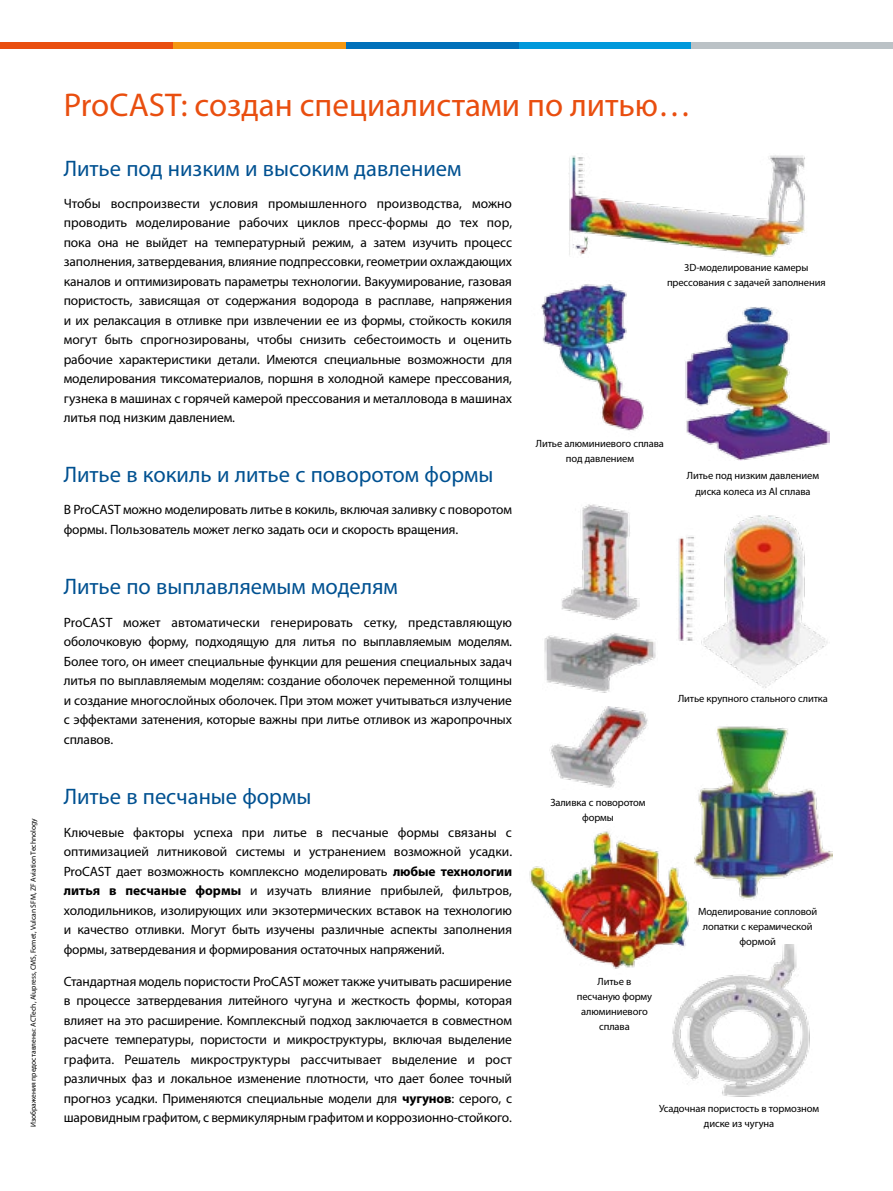
<style>
.page{position:relative;width:893px;height:1191px;background:#fff}
.page>*{position:absolute;margin:0;border:0;box-sizing:border-box;transform-origin:0 0}
.t1{font:33px "Myriad Pro";color:#e94e0f}
.t2{font:22.5px "Myriad Pro";color:#005191}
.t3{font:13.5px/19.5px "Myriad Pro";letter-spacing:-.01em;color:#000;text-align:justify}
.t4{font:10.5px/15px "Myriad Pro";letter-spacing:-.01em;color:#000;text-align:center}
.t5{font:7.5px "Myriad Pro";color:#000}
.s1{font-weight:700}
</style>
<div class="page">
<img style="left:544px;top:633px;width:112px;height:59px">
<img style="left:549px;top:706px;width:99px;height:82px">
<img style="left:561px;top:504px;width:78px;height:116px">
<img style="left:678px;top:515px;width:150px;height:173px">
<img style="left:541px;top:284px;width:103px;height:147px">
<img style="left:685px;top:307px;width:144px;height:154px">
<img style="left:698px;top:726px;width:134px;height:174px">
<img style="left:529px;top:823px;width:185px;height:146px">
<img style="left:672px;top:944px;width:138px;height:153px">
<img style="left:568px;top:155px;width:237px;height:102px">
<div style="left:0;top:43px;width:173px;height:6px;background:#e94e0f"></div>
<div style="left:173px;top:43px;width:173px;height:6px;background:#f49712"></div>
<div style="left:346px;top:43px;width:173px;height:6px;background:#0070ba"></div>
<div style="left:519px;top:43px;width:173px;height:6px;background:#0099db"></div>
<div style="left:692px;top:43px;width:201px;height:6px;background:#bbc2c6"></div>
<p class="t5" style="left:29px;top:1127px;width:310px;rotate:-90deg">Изображения предоставлены: ACTech, Alupress, CMS, Fomet, Vulcan SFM, ZF Aviation Technology</p>
<h1 class="t1" style="left:64px;top:85px;width:629px">ProCAST: создан специалистами по литью…</h1>
<h2 class="t2" style="left:64px;top:154px;width:399px">Литье под низким и высоким давлением</h2>
<p class="t3" style="left:64px;top:193px;width:450px">Чтобы воспроизвести условия промышленного производства, можно проводить моделирование рабочих циклов пресс-формы до тех пор, пока она не выйдет на температурный режим, а затем изучить процесс заполнения, затвердевания, влияние подпрессовки, геометрии охлаждающих каналов и оптимизировать параметры технологии. Вакуумирование, газовая пористость, зависящая от содержания водорода в расплаве, напряжения и их релаксация в отливке при извлечении ее из формы, стойкость кокиля могут быть спрогнозированы, чтобы снизить себестоимость и оценить рабочие характеристики детали. Имеются специальные возможности для моделирования тиксоматериалов, поршня в холодной камере прессования, гузнека в машинах с горячей камерой прессования и металловода в машинах литья под низким давлением.</p>
<p class="t4" style="left:667px;top:260px;width:160px">3D-моделирование камеры прессования с задачей заполнения</p>
<h2 class="t2" style="left:64px;top:460px;width:431px">Литье в кокиль и литье с поворотом формы</h2>
<p class="t3" style="left:64px;top:499px;width:450px">В ProCAST можно моделировать литье в кокиль, включая заливку с поворотом формы. Пользователь может легко задать оси и скорость вращения.</p>
<h2 class="t2" style="left:64px;top:573px;width:336px">Литье по выплавляемым моделям</h2>
<p class="t3" style="left:64px;top:612px;width:450px">ProCAST может автоматически генерировать сетку, представляющую оболочковую форму, подходящую для литья по выплавляемым моделям.<br>Более того, он имеет специальные функции для решения специальных задач литья по выплавляемым моделям: создание оболочек переменной толщины и создание многослойных оболочек. При этом может учитываться излучение с эффектами затенения, которые важны при литье отливок из жаропрочных сплавов.</p>
<h2 class="t2" style="left:64px;top:783px;width:249px">Литье в песчаные формы</h2>
<p class="t3" style="left:64px;top:822px;width:450px">Ключевые факторы успеха при литье в песчаные формы связаны с оптимизацией литниковой системы и устранением возможной усадки.<br>ProCAST дает возможность комплексно моделировать <span class="s1">любые технологии литья в песчаные формы</span> и изучать влияние прибылей, фильтров, холодильников, изолирующих или экзотермических вставок на технологию и качество отливки. Могут быть изучены различные аспекты заполнения формы, затвердевания и формирования остаточных напряжений.</p>
<p class="t3" style="left:64px;top:971px;width:450px">Стандартная модель пористости ProCAST может также учитывать расширение в процессе затвердевания литейного чугуна и жесткость формы, которая влияет на это расширение. Комплексный подход заключается в совместном расчете температуры, пористости и микроструктуры, включая выделение графита. Решатель микроструктуры рассчитывает выделение и рост различных фаз и локальное изменение плотности, что дает более точный прогноз усадки. Применяются специальные модели для <span class="s1">чугунов</span>: серого, с шаровидным графитом, с вермикулярным графитом и коррозионно-стойкого.</p>
<p class="t4" style="left:536px;top:435px;width:130px">Литье алюминиевого сплава под давлением</p>
<p class="t4" style="left:687px;top:468px;width:134px">Литье под низким давлением диска колеса из Al сплава</p>
<p class="t4" style="left:678px;top:690px;width:151px">Литье крупного стального слитка</p>
<p class="t4" style="left:550px;top:795px;width:97px">Заливка с поворотом формы</p>
<p class="t4" style="left:577px;top:974px;width:77px">Литье в песчаную форму алюминиевого сплава</p>
<p class="t4" style="left:698px;top:904px;width:121px">Моделирование сопловой лопатки с керамической формой</p>
<p class="t4" style="left:659px;top:1100px;width:162px">Усадочная пористость в тормозном диске из чугуна</p>
</div>
